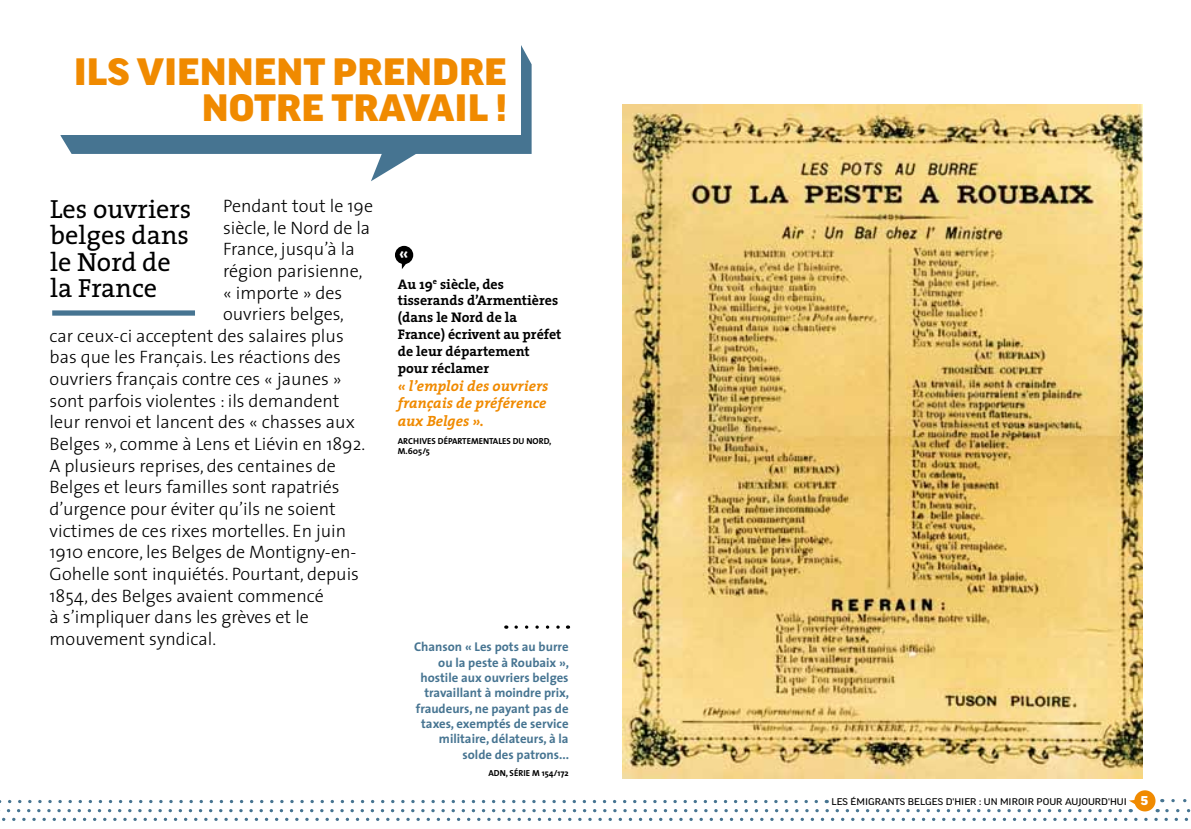
<style>
.page{position:relative;width:1191px;height:829px;background:#fff}
.page>*{position:absolute;margin:0;border:0;box-sizing:border-box;transform-origin:0 0}
.t1{font:900 expanded 36.75px/36.8px "Good OT";color:#f08a00;text-align:right}
.t2{font:26.43px/26.4px "The Serif";color:#000}
.t3{font:300 18.03px "The Sans";color:#000}
.t4{font:700 17.85px "The Sans";color:#fff}
.t5{font:italic 700 14.88px/17.8px "The Serif";color:#f08a00}
.t6{font:700 14px/16.8px "The Serif";color:#000}
.t7{font:700 12.78px/15.4px "The Sans";color:#467491;text-align:right}
.t8{font:expanded 9.28px "Good OT";color:#000}
.t9{font:700 8.75px/10.5px "The Mix";color:#000}
.s1{font-weight:900;font-size:12.42px;color:#fff}
</style>
<div class="page">
<svg style="left:60px;top:45px;width:471px;height:109px;background:#4c7894"></svg>
<svg style="left:371px;top:143px;width:60px;height:38px"></svg>
<div style="left:395px;top:246px;width:18px;height:18px;background:#000;border-radius:50%"></div>
<svg style="left:402px;top:263px;width:5px;height:6px"></svg>
<div style="left:60px;top:42px;width:460px;height:93px;background:#fff"></div>
<div style="left:52px;top:310px;width:143px;height:5px;background:#467491"></div>
<img style="left:623px;top:105px;width:519px;height:673px">
<div style="left:1134px;top:790px;width:21px;height:21px;background:#f08a00;border-radius:50%"></div>
<svg style="left:0;top:798px;width:1191px;height:22px"></svg>
<svg style="left:516px;top:625px;width:52px;height:3px"></svg>
<h1 class="t1" style="left:74px;top:53px;width:435px">ILS VIENNENT PRENDRE<br>NOTRE TRAVAIL !</h1>
<p class="t3" style="left:223px;top:191px;width:151px">Pendant tout le 19e</p>
<p class="t3" style="left:223px;top:212px;width:149px">siècle, le Nord de la</p>
<p class="t3" style="left:223px;top:234px;width:133px">France, jusqu’à la</p>
<p class="t3" style="left:223px;top:256px;width:141px">région parisienne,</p>
<p class="t3" style="left:223px;top:277px;width:121px">« importe » des</p>
<p class="t3" style="left:223px;top:299px;width:122px">ouvriers belges,</p>
<p class="t3" style="left:50px;top:321px;width:296px">car ceux-ci acceptent des salaires plus</p>
<p class="t3" style="left:50px;top:342px;width:293px">bas que les Français. Les réactions des</p>
<p class="t3" style="left:50px;top:364px;width:293px">ouvriers français contre ces « jaunes »</p>
<p class="t3" style="left:50px;top:385px;width:291px">sont parfois violentes : ils demandent</p>
<p class="t3" style="left:50px;top:407px;width:307px">leur renvoi et lancent des « chasses aux</p>
<p class="t3" style="left:50px;top:429px;width:317px">Belges », comme à Lens et Liévin en 1892.</p>
<p class="t3" style="left:50px;top:450px;width:288px">A plusieurs reprises, des centaines de</p>
<p class="t3" style="left:50px;top:472px;width:292px">Belges et leurs familles sont rapatriés</p>
<p class="t3" style="left:50px;top:494px;width:287px">d’urgence pour éviter qu’ils ne soient</p>
<p class="t3" style="left:50px;top:515px;width:298px">victimes de ces rixes mortelles. En juin</p>
<p class="t3" style="left:50px;top:537px;width:308px">1910 encore, les Belges de Montigny-en-</p>
<p class="t3" style="left:50px;top:559px;width:311px">Gohelle sont inquiétés. Pourtant, depuis</p>
<p class="t3" style="left:50px;top:580px;width:276px">1854, des Belges avaient commencé</p>
<p class="t3" style="left:50px;top:602px;width:261px">à s’impliquer dans les grèves et le</p>
<p class="t3" style="left:50px;top:623px;width:168px">mouvement syndical.</p>
<h2 class="t2" style="left:50px;top:195px;width:143px">Les ouvriers belges dans le Nord de la France</h2>
<p class="t4" style="left:399px;top:238px;width:11px">«</p>
<p class="t6" style="left:398px;top:275px;width:165px">Au 19<sup>e</sup> siècle, des tisserands d’Armentières (dans le Nord de la<br>France) écrivent au préfet de leur département pour réclamer</p>
<p class="t5" style="left:398px;top:376px;width:152px">« l’emploi des ouvriers français de préférence aux Belges ».</p>
<p class="t9" style="left:398px;top:435px;width:155px">ARCHIVES DÉPARTEMENTALES DU NORD,<br>M.605/5</p>
<p class="t7" style="left:414px;top:638px;width:157px">Chanson « Les pots au burre ou la peste à Roubaix », hostile aux ouvriers belges travaillant à moindre prix, fraudeurs, ne payant pas de taxes, exemptés de service militaire, délateurs, à la solde des patrons...</p>
<p class="t9" style="left:488px;top:767px;width:82px">ADN, SÉRIE M 154/172</p>
<p class="t8" style="left:831px;top:796px;width:319px">LES ÉMIGRANTS BELGES D'HIER : UN MIROIR POUR AUJOURD'HUI <span class="s1">5</span></p>
</div>
